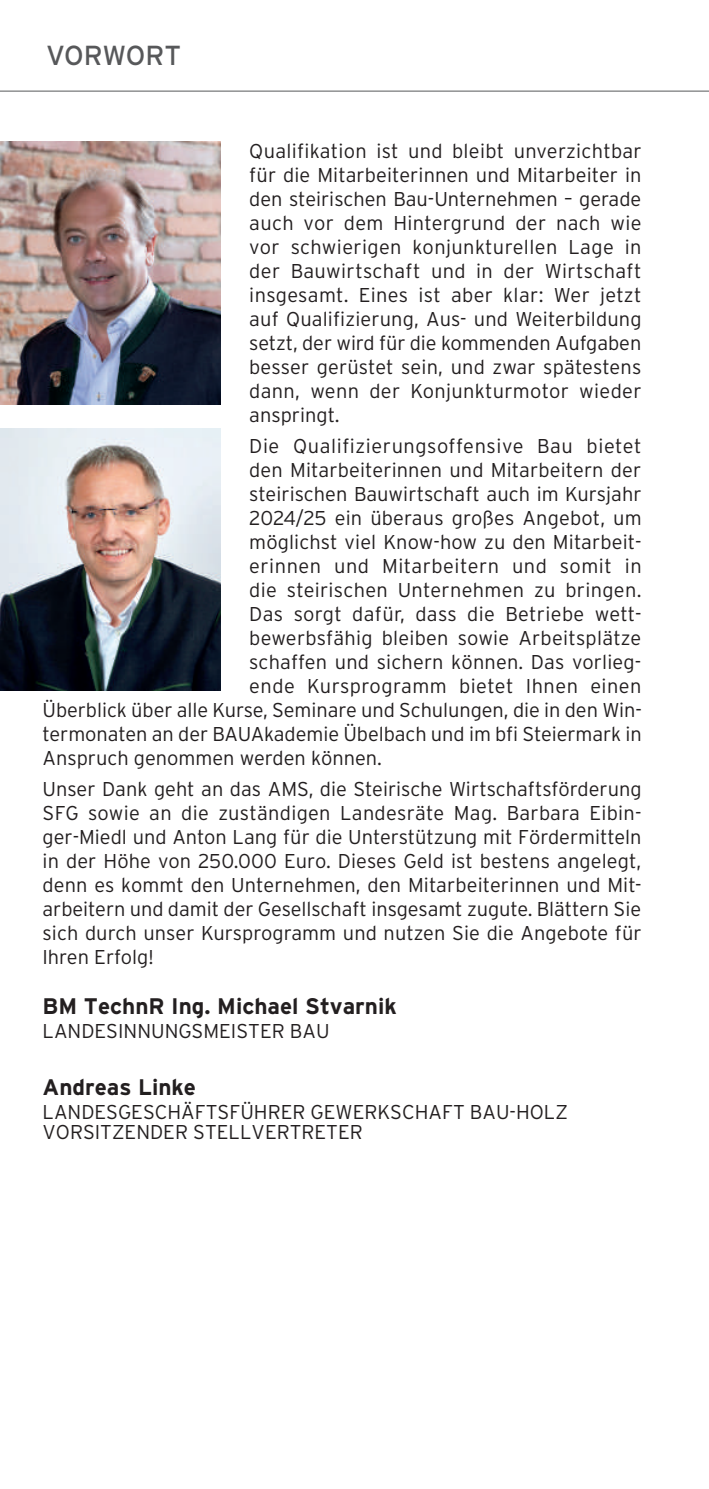
<style>
.page{position:relative;width:709px;height:1489px;background:#fff}
.page>*{position:absolute;margin:0;border:0;box-sizing:border-box;transform-origin:0 0}
.t1{font:27.5px "Interstate";letter-spacing:-.01em;color:#57585a}
.t2{font:700 22.5px "Interstate";color:#231f20}
.t3{font:300 20px/24px "Interstate";letter-spacing:.005em;color:#231f20;text-align:justify}
.t4{font:300 20px "Interstate";letter-spacing:.025em;color:#231f20}
.t5{font:300 20px "Interstate";letter-spacing:.03em;color:#231f20}
</style>
<div class="page">
<img style="left:0;top:142px;width:221px;height:262px">
<img style="left:0;top:428px;width:221px;height:262px">
<hr style="left:0;top:91px;width:709px;height:1px;background:#57585a">
<h1 class="t1" style="left:46px;top:39px;width:137px">VORWORT</h1>
<p class="t3" style="left:249px;top:139px;width:394px">Qualifikation ist und bleibt unverzichtbar für die Mitarbeiterinnen und Mitarbeiter in den steirischen Bau-Unternehmen – gerade auch vor dem Hintergrund der nach wie vor schwierigen konjunkturellen Lage in der Bauwirtschaft und in der Wirtschaft insgesamt. Eines ist aber klar: Wer jetzt auf Qualifizierung, Aus- und Weiterbildung setzt, der wird für die kommenden Aufgaben besser gerüstet sein, und zwar spätestens dann, wenn der Konjunkturmotor wieder anspringt.</p>
<p class="t5" style="left:249px;top:435px;width:394px">Die Qualifizierungsoffensive Bau bietet</p>
<p class="t3" style="left:249px;top:458px;width:393px">den Mitarbeiterinnen und Mitarbeitern der</p>
<p class="t3" style="left:249px;top:482px;width:394px">steirischen Bauwirtschaft auch im Kursjahr</p>
<p class="t3" style="left:249px;top:506px;width:394px">2024/25 ein überaus großes Angebot, um</p>
<p class="t3" style="left:249px;top:530px;width:392px">möglichst viel Know-how zu den Mitarbeit-</p>
<p class="t4" style="left:249px;top:555px;width:394px">erinnen und Mitarbeitern und somit in</p>
<p class="t3" style="left:249px;top:578px;width:394px">die steirischen Unternehmen zu bringen.</p>
<p class="t3" style="left:249px;top:602px;width:394px">Das sorgt dafür, dass die Betriebe wett-</p>
<p class="t3" style="left:249px;top:626px;width:393px">bewerbsfähig bleiben sowie Arbeitsplätze</p>
<p class="t3" style="left:249px;top:650px;width:393px">schaffen und sichern können. Das vorlieg-</p>
<p class="t4" style="left:249px;top:675px;width:394px">ende Kursprogramm bietet Ihnen einen</p>
<p class="t3" style="left:43px;top:698px;width:601px">Überblick über alle Kurse, Seminare und Schulungen, die in den Win-</p>
<p class="t3" style="left:43px;top:722px;width:601px">termonaten an der BAUAkademie Übelbach und im bfi Steiermark in</p>
<p class="t3" style="left:43px;top:746px;width:341px">Anspruch genommen werden können.</p>
<p class="t3" style="left:43px;top:777px;width:600px">Unser Dank geht an das AMS, die Steirische Wirtschaftsförderung SFG sowie an die zuständigen Landesräte Mag. Barbara Eibin&shy;ger-Miedl und Anton Lang für die Unterstützung mit Fördermitteln in der Höhe von 250.000 Euro. Dieses Geld ist bestens angelegt, denn es kommt den Unternehmen, den Mitarbeiterinnen und Mit&shy;arbeitern und damit der Gesellschaft insgesamt zugute. Blättern Sie sich durch unser Kursprogramm und nutzen Sie die Angebote für Ihren Erfolg!</p>
<p class="t2" style="left:43px;top:993px;width:356px">BM TechnR Ing. Michael Stvarnik</p>
<p class="t3" style="left:43px;top:1018px;width:288px">LANDESINNUNGSMEISTER BAU</p>
<p class="t2" style="left:43px;top:1073px;width:155px">Andreas Linke</p>
<p class="t3" style="left:43px;top:1101px;width:527px;line-height:20px">LANDESGESCHÄFTSFÜHRER GEWERKSCHAFT BAU-HOLZ<br>VORSITZENDER STELLVERTRETER</p>
</div>
